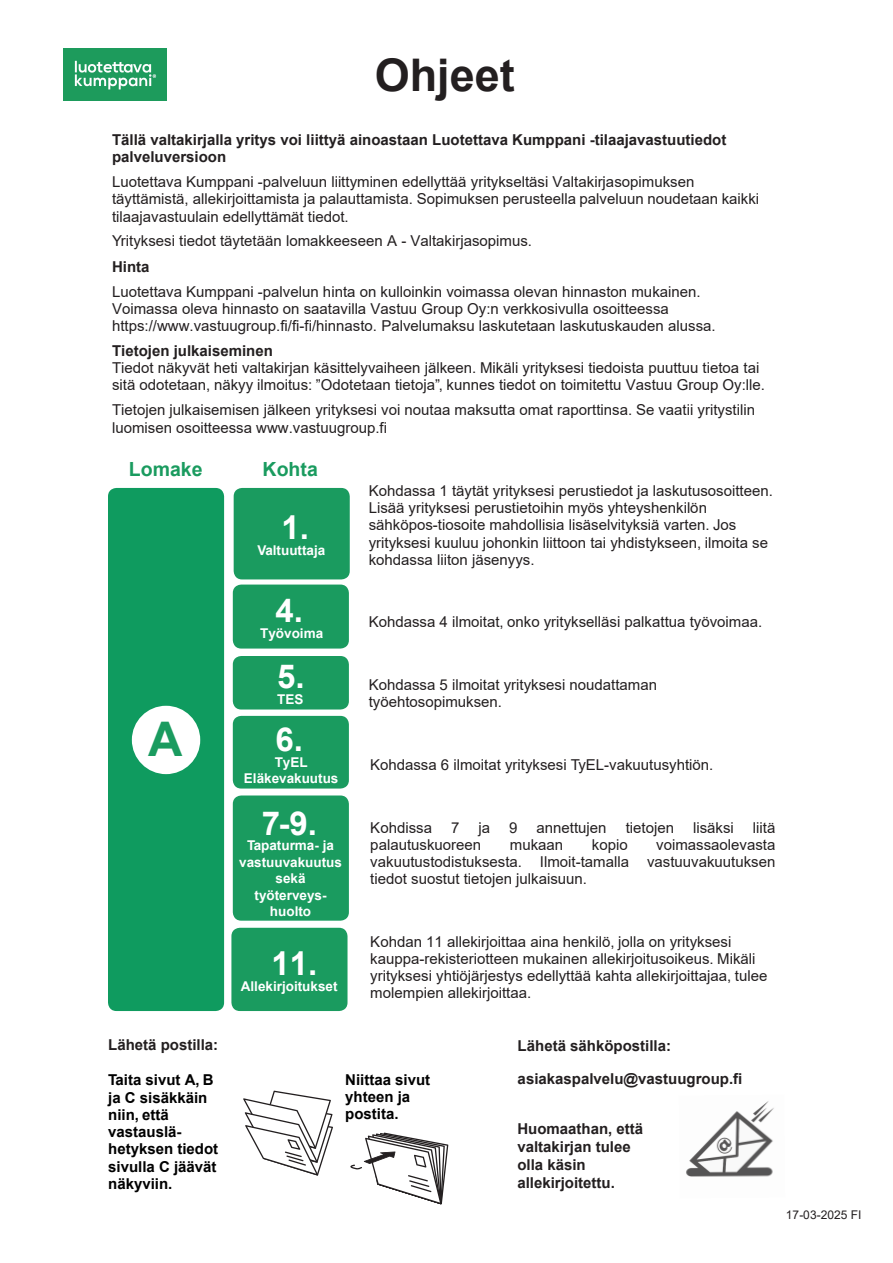
<style>
.page{position:relative;width:893px;height:1263px;background:#fff}
.page>*{position:absolute;margin:0;border:0;box-sizing:border-box;transform-origin:0 0}
.leipis{font:700 47.7px "Arial";color:#1a9b5f}
.leipis-2{font:700 45px "Arial";color:#231f20}
.leipis-3{font:700 33px "Arial";color:#fff}
.leipis-4{font:700 19.5px "Arial";color:#1a9b5f}
.leipis-5{font:15px/17.2px "Arial";color:#231f20}
.leipis-6{font:700 15px/18px "Arial";color:#231f20}
.leipis-7{font:700 15px/17.2px "Arial";color:#000}
.leipis-8{font:700 13.5px/16.5px "Arial";color:#fff;text-align:center}
.leipis-9{font:12px "Arial";color:#231f20}
.s1{font-weight:700}
</style>
<div class="page">
<div style="left:108px;top:488px;width:116px;height:523px;background:#0f9b5f;border-radius:9px"></div>
<div style="left:234px;top:488px;width:116px;height:91px;background:#1a9b5f;border-radius:9px"></div>
<div style="left:233px;top:584px;width:116px;height:64px;background:#1a9b5f;border-radius:9px"></div>
<div style="left:233px;top:716px;width:116px;height:72px;background:#1a9b5f;border-radius:9px"></div>
<div style="left:231px;top:928px;width:116px;height:83px;background:#1a9b5f;border-radius:9px"></div>
<div style="left:233px;top:795px;width:116px;height:126px;background:#1a9b5f;border-radius:9px"></div>
<div style="left:132px;top:706px;width:68px;height:68px;background:#fff;border-radius:50%"></div>
<div style="left:233px;top:656px;width:116px;height:53px;background:#1a9b5f;border-radius:9px"></div>
<svg style="left:350px;top:1132px;width:98px;height:72px"></svg>
<svg style="left:243px;top:1090px;width:90px;height:85px"></svg>
<img style="left:686px;top:1101px;width:88px;height:76px">
<img style="left:63px;top:49px;width:104px;height:51px">
<p class="leipis-2" style="left:375px;top:43px;width:142px">Ohjeet</p>
<p class="leipis-6" style="left:112px;top:131px;width:616px;line-height:17.2px">Tällä valtakirjalla yritys voi liittyä ainoastaan Luotettava Kumppani -tilaajavastuutiedot palveluversioon</p>
<p class="leipis-5" style="left:112px;top:173px;width:649px">Luotettava Kumppani -palveluun liittyminen edellyttää yritykseltäsi Valtakirjasopimuksen täyttämistä, allekirjoittamista ja palauttamista. Sopimuksen perusteella palveluun noudetaan kaikki tilaajavastuulain edellyttämät tiedot.</p>
<p class="leipis-5" style="left:112px;top:229px;width:590px;line-height:25px">Yrityksesi tiedot täytetään lomakkeeseen A - Valtakirjasopimus.<br><span class="s1">Hinta<br></span>Luotettava Kumppani -palvelun hinta on kulloinkin voimassa olevan hinnaston mukainen.</p>
<p class="leipis-5" style="left:112px;top:300px;width:605px">Voimassa oleva hinnasto on saatavilla Vastuu Group Oy:n verkkosivulla osoitteessa https://www.vastuugroup.fi/fi-fi/hinnasto. Palvelumaksu laskutetaan laskutuskauden alussa.</p>
<p class="leipis-5" style="left:112px;top:342px;width:655px"><span class="s1">Tietojen julkaiseminen<br></span>Tiedot näkyvät heti valtakirjan käsittelyvaiheen jälkeen. Mikäli yrityksesi tiedoista puuttuu tietoa tai sitä odotetaan, näkyy ilmoitus: ”Odotetaan tietoja”, kunnes tiedot on toimitettu Vastuu Group Oy:lle.</p>
<p class="leipis-5" style="left:112px;top:401px;width:645px;line-height:18.1px">Tietojen julkaisemisen jälkeen yrityksesi voi noutaa maksutta omat raporttinsa. Se vaatii yritystilin luomisen osoitteessa www.vastuugroup.fi</p>
<p class="leipis-4" style="left:129px;top:456px;width:75px">Lomake</p>
<p class="leipis-4" style="left:263px;top:456px;width:57px">Kohta</p>
<p class="leipis-3" style="left:282px;top:504px;width:29px">1.</p>
<p class="leipis-8" style="left:257px;top:542px;width:69px">Valtuuttaja</p>
<p class="leipis-3" style="left:275px;top:587px;width:29px">4.</p>
<p class="leipis-8" style="left:260px;top:625px;width:65px">Työvoima</p>
<p class="leipis" style="left:148px;top:706px;width:36px">A</p>
<p class="leipis-3" style="left:277px;top:653px;width:29px">5.</p>
<p class="leipis-8" style="left:277px;top:691px;width:28px">TES</p>
<p class="leipis-3" style="left:276px;top:716px;width:29px">6.</p>
<p class="leipis-8" style="left:244px;top:754px;width:96px">TyEL<br>Eläkevakuutus</p>
<p class="leipis-3" style="left:262px;top:800px;width:57px">7-9.</p>
<p class="leipis-8" style="left:239px;top:837px;width:104px">Tapaturma- ja vastuuvakuutus sekä työterveys&shy;huolto</p>
<p class="leipis-3" style="left:271px;top:940px;width:47px">11.</p>
<p class="leipis-8" style="left:241px;top:978px;width:98px">Allekirjoitukset</p>
<p class="leipis-5" style="left:369px;top:482px;width:406px">Kohdassa 1 täytät yrityksesi perustiedot ja laskutusosoitteen.<br>Lisää yrityksesi perustietoihin myös yhteyshenkilön sähköpos-tiosoite mahdollisia lisäselvityksiä varten. Jos yrityksesi kuuluu johonkin liittoon tai yhdistykseen, ilmoita se kohdassa liiton jäsenyys.</p>
<p class="leipis-5" style="left:369px;top:613px;width:395px">Kohdassa 4 ilmoitat, onko yritykselläsi palkattua työvoimaa.</p>
<p class="leipis-5" style="left:369px;top:676px;width:290px">Kohdassa 5 ilmoitat yrityksesi noudattaman työehtosopimuksen.</p>
<p class="leipis-5" style="left:370px;top:755px;width:345px">Kohdassa 6 ilmoitat yrityksesi TyEL-vakuutusyhtiön.</p>
<p class="leipis-5" style="left:370px;top:818px;width:63px">Kohdissa</p>
<p class="leipis-5" style="left:451px;top:818px;width:10px">7</p>
<p class="leipis-5" style="left:478px;top:818px;width:13px">ja</p>
<p class="leipis-5" style="left:509px;top:818px;width:10px">9</p>
<p class="leipis-5" style="left:537px;top:818px;width:72px">annettujen</p>
<p class="leipis-5" style="left:626px;top:818px;width:50px">tietojen</p>
<p class="leipis-5" style="left:693px;top:818px;width:42px">lisäksi</p>
<p class="leipis-5" style="left:753px;top:818px;width:24px">liitä</p>
<p class="leipis-5" style="left:370px;top:836px;width:112px">palautuskuoreen</p>
<p class="leipis-5" style="left:510px;top:836px;width:55px">mukaan</p>
<p class="leipis-5" style="left:592px;top:836px;width:37px">kopio</p>
<p class="leipis-5" style="left:370px;top:836px;width:407px;text-align:justify;text-indent:286px">voimassaolevasta vakuutustodistuksesta. Ilmoit-tamalla vastuuvakuutuksen tiedot suostut tietojen julkaisuun.</p>
<p class="leipis-5" style="left:370px;top:932px;width:398px">Kohdan 11 allekirjoittaa aina henkilö, jolla on yrityksesi kauppa-rekisteriotteen mukainen allekirjoitusoikeus. Mikäli yrityksesi yhtiöjärjestys edellyttää kahta allekirjoittajaa, tulee molempien allekirjoittaa.</p>
<p class="leipis-6" style="left:108px;top:1036px;width:112px">Lähetä postilla:</p>
<p class="leipis-7" style="left:108px;top:1071px;width:112px">Taita sivut A, B ja C sisäkkäin niin, että vastauslä&shy;hetyksen tiedot sivulla C jäävät näkyviin.</p>
<p class="leipis-7" style="left:345px;top:1071px;width:87px">Niittaa sivut yhteen ja postita.</p>
<p class="leipis-6" style="left:518px;top:1036px;width:155px">Lähetä sähköpostilla:</p>
<p class="leipis-6" style="left:518px;top:1070px;width:226px">asiakaspalvelu@vastuugroup.fi</p>
<p class="leipis-6" style="left:517px;top:1120px;width:127px">Huomaathan, että valtakirjan tulee olla käsin allekirjoitettu.</p>
<p class="leipis-9" style="left:786px;top:1206px;width:77px">17-03-2025 FI</p>
</div>
